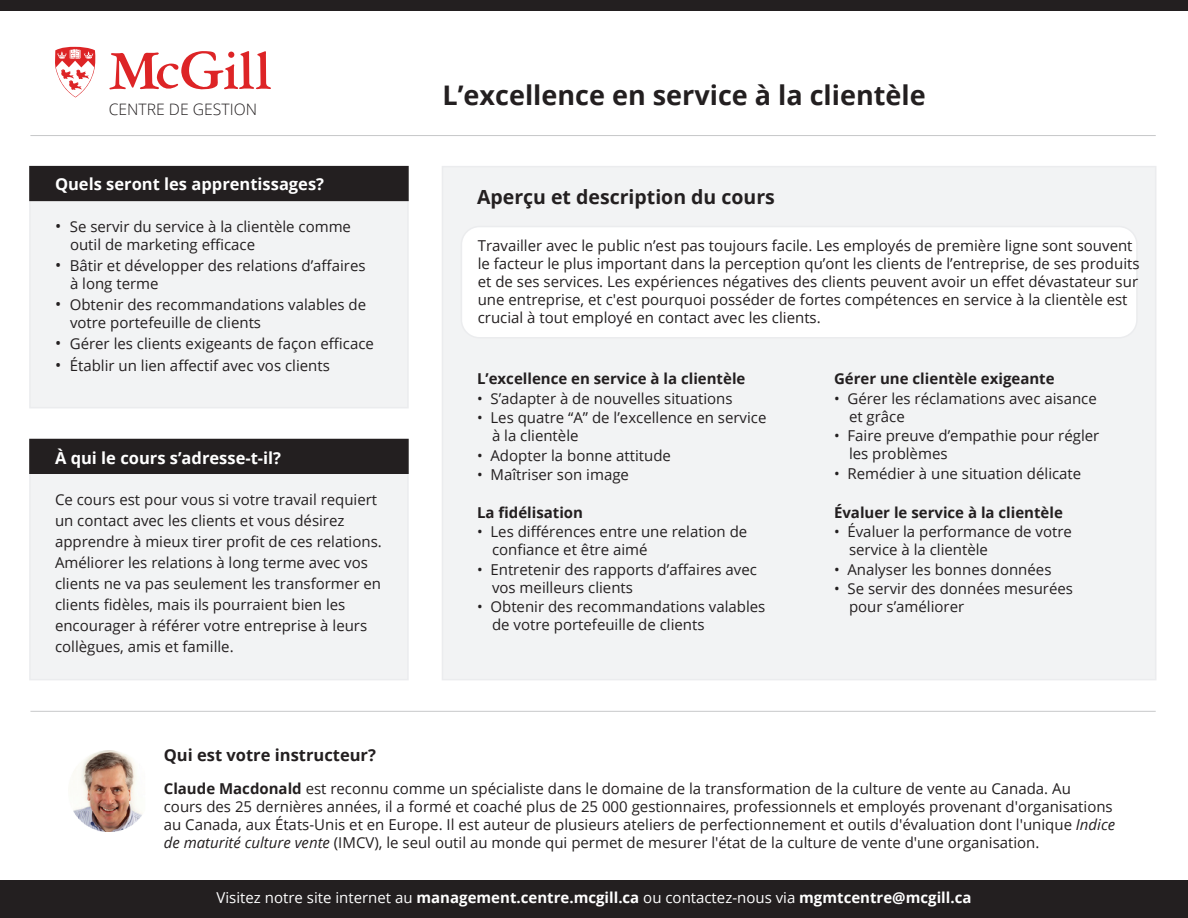
<style>
.page{position:relative;width:1188px;height:918px;background:#fff}
.page>*{position:absolute;margin:0;border:0;box-sizing:border-box;transform-origin:0 0}
.t1{font:700 27px "Open Sans";color:#231f20}
.t2{font:700 19.5px "Open Sans";color:#231f20}
.t3{font:700 16.5px "Open Sans";color:#fff}
.t4{font:700 16.5px "Open Sans";color:#231f20}
.t5{font:300 15.75px "Open Sans";color:#231f20}
.t6{font:15px/18px "Open Sans";color:#231f20}
.t7{font:700 15px "Open Sans";color:#231f20}
.t8{font:700 15px "Open Sans";color:#fff}
.s1{font-size:16.5px}
.s2{font-weight:700}
.s3{font-style:italic}
.s4{font-weight:400}
</style>
<div class="page">
<hr style="left:30px;top:135px;width:1126px;height:1px;background:#c7c8ca">
<div style="left:442px;top:166px;width:714px;height:514px;background:#f2f3f4"></div>
<div style="left:0;top:880px;width:1188px;height:38px;background:#231f20"></div>
<div style="left:29px;top:200px;width:380px;height:208px;background:#f2f3f4;border:2px solid #ebecee"></div>
<div style="left:29px;top:166px;width:380px;height:35px;background:#231f20"></div>
<div style="left:29px;top:472px;width:380px;height:208px;background:#f2f3f4"></div>
<div style="left:29px;top:439px;width:380px;height:35px;background:#231f20"></div>
<div style="left:0;top:0;width:1188px;height:11px;background:#231f20"></div>
<div style="left:461px;top:227px;width:676px;height:111px;background:#fff;border-radius:18px"></div>
<div style="left:461px;top:226px;width:677px;height:113px;border:2px solid #ebecee;border-radius:18px"></div>
<svg style="left:55px;top:47px;width:41px;height:50px"></svg>
<svg style="left:109px;top:51px;width:162px;height:39px"></svg>
<hr style="left:30px;top:711px;width:1126px;height:1px;background:#c7c8ca">
<img style="left:73px;top:750px;width:69px;height:81px">
<p class="t5" style="left:109px;top:99px;width:150px">CENTRE DE GESTION</p>
<p class="t3" style="left:55px;top:173px;width:271px">Quels seront les apprentissages?</p>
<p class="t6" style="left:70px;top:217px;width:283px;text-indent:-15px"><span class="s1">•</span> Se servir du service à la clientèle comme outil de marketing efficace</p>
<p class="t6" style="left:70px;top:256px;width:297px;text-indent:-15px"><span class="s1">•</span> Bâtir et développer des relations d’affaires à long terme</p>
<p class="t6" style="left:70px;top:295px;width:298px;text-indent:-15px"><span class="s1">•</span> Obtenir des recommandations valables de votre portefeuille de clients</p>
<p class="t6" style="left:55px;top:335px;width:320px"><span class="s1">•</span> Gérer les clients exigeants de façon efficace</p>
<p class="t6" style="left:55px;top:356px;width:276px"><span class="s1">•</span> Établir un lien affectif avec vos clients</p>
<p class="t3" style="left:55px;top:446px;width:228px">À qui le cours s’adresse-t-il?</p>
<p class="t6" style="left:55px;top:488px;width:328px;line-height:21px">Ce cours est pour vous si votre travail requiert un contact avec les clients et vous désirez apprendre à mieux tirer profit de ces relations.<br>Améliorer les relations à long terme avec vos clients ne va pas seulement les transformer en clients fidèles, mais ils pourraient bien les encourager à référer votre entreprise à leurs collègues, amis et famille.</p>
<p class="t4" style="left:164px;top:743px;width:214px">Qui est votre instructeur?</p>
<h1 class="t1" style="left:443px;top:76px;width:485px">L’excellence en service à la clientèle</h1>
<h2 class="t2" style="left:477px;top:184px;width:299px">Aperçu et description du cours</h2>
<p class="t6" style="left:478px;top:236px;width:663px">Travailler avec le public n’est pas toujours facile. Les employés de première ligne sont souvent le facteur le plus important dans la perception qu’ont les clients de l’entreprise, de ses produits et de ses services. Les expériences négatives des clients peuvent avoir un effet dévastateur sur une entreprise, et c'est pourquoi posséder de fortes compétences en service à la clientèle est crucial à tout employé en contact avec les clients.</p>
<p class="t7" style="left:477px;top:368px;width:270px">L’excellence en service à la clientèle</p>
<p class="t6" style="left:477px;top:389px;width:257px">• S’adapter à de nouvelles situations</p>
<p class="t6" style="left:492px;top:408px;width:276px;text-indent:-15px">• Les quatre “A” de l’excellence en service à la clientèle</p>
<p class="t6" style="left:477px;top:446px;width:195px">• Adopter la bonne attitude</p>
<p class="t6" style="left:477px;top:465px;width:153px">• Maîtriser son image</p>
<p class="t7" style="left:477px;top:502px;width:108px">La fidélisation</p>
<p class="t6" style="left:492px;top:522px;width:257px;text-indent:-15px">• Les différences entre une relation de confiance et être aimé</p>
<p class="t6" style="left:492px;top:560px;width:266px;text-indent:-15px">• Entretenir des rapports d’affaires avec vos meilleurs clients</p>
<p class="t6" style="left:492px;top:597px;width:275px;text-indent:-15px">• Obtenir des recommandations valables de votre portefeuille de clients</p>
<p class="t7" style="left:834px;top:368px;width:222px">Gérer une clientèle exigeante</p>
<p class="t6" style="left:849px;top:389px;width:249px;text-indent:-15px">• Gérer les réclamations avec aisance et grâce</p>
<p class="t6" style="left:849px;top:426px;width:252px;text-indent:-15px">• Faire preuve d’empathie pour régler les problèmes</p>
<p class="t6" style="left:834px;top:464px;width:249px">• Remédier à une situation délicate</p>
<p class="t7" style="left:834px;top:502px;width:230px">Évaluer le service à la clientèle</p>
<p class="t6" style="left:849px;top:522px;width:224px;text-indent:-15px">• Évaluer la performance de votre service à la clientèle</p>
<p class="t6" style="left:834px;top:560px;width:219px">• Analyser les bonnes données</p>
<p class="t6" style="left:849px;top:579px;width:226px;text-indent:-15px">• Se servir des données mesurées pour s’améliorer</p>
<p class="t6" style="left:164px;top:779px;width:953px"><span class="s2">Claude Macdonald</span> est reconnu comme un spécialiste dans le domaine de la transformation de la culture de vente au Canada. Au<br>cours des 25 dernières années, il a formé et coaché plus de 25 000 gestionnaires, professionnels et employés provenant d'organisations au Canada, aux États-Unis et en Europe. Il est auteur de plusieurs ateliers de perfectionnement et outils d'évaluation dont l'unique <span class="s3">Indice de maturité culture vente</span> (IMCV), le seul outil au monde qui permet de mesurer l'état de la culture de vente d'une organisation.</p>
<p class="t8" style="left:217px;top:887px;width:756px"><span class="s4">Visitez notre site internet au</span> management.centre.mcgill.ca <span class="s4">ou contactez-nous via</span> mgmtcentre@mcgill.ca</p>
</div>
